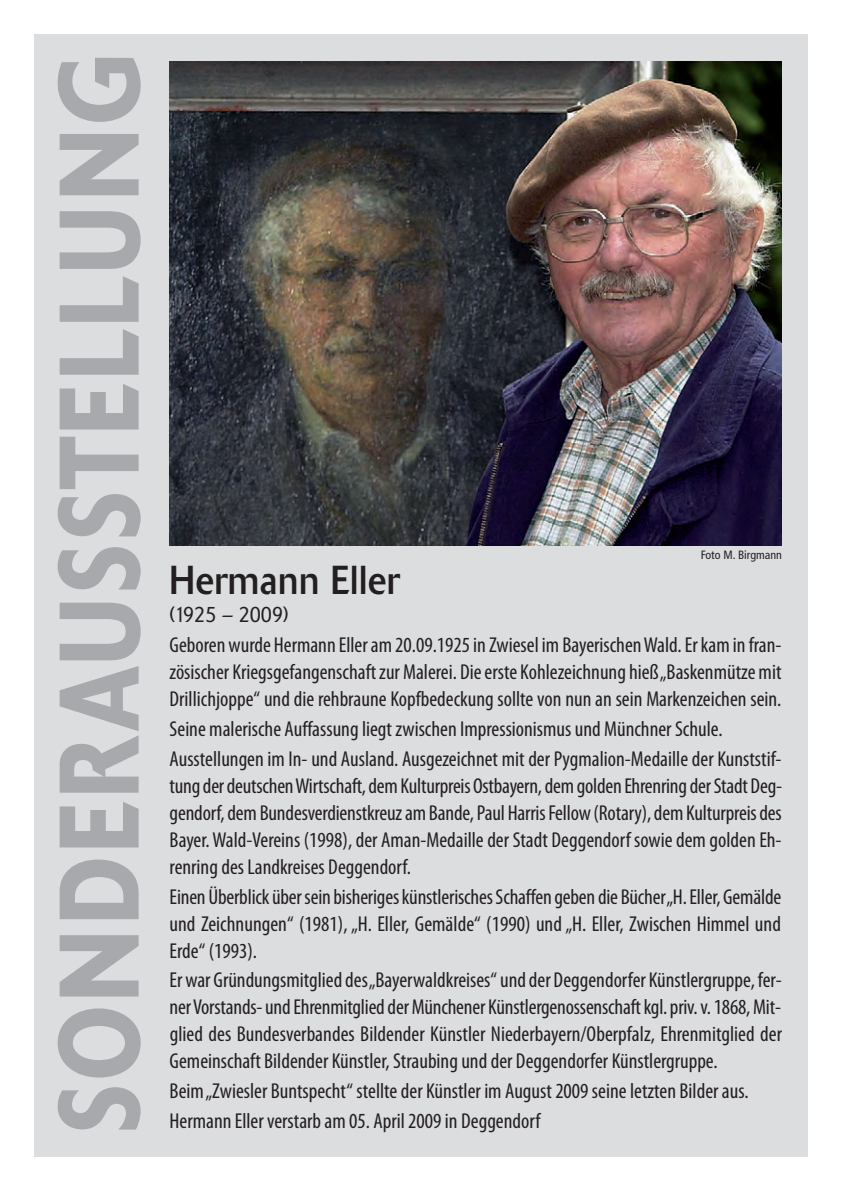
<style>
.page{position:relative;width:842px;height:1191px;background:#fff}
.page>*{position:absolute;margin:0;border:0;box-sizing:border-box;transform-origin:0 0}
.t1{font:500 111.8px "Delta";letter-spacing:.05em;color:#a8a9ad;scale:.8 1}
.t2{font:40px "Delta";letter-spacing:.02em;color:#231f20;scale:.9 1}
.t3{font:300 22px "Delta";color:#231f20;scale:.9 1}
.t4{font:condensed 21.6px/27px "Myriad Pro";color:#231f20;text-align:justify}
.t5{font:condensed 12px "Frutiger";color:#231f20}
</style>
<div class="page">
<div style="left:34px;top:34px;width:774px;height:1123px;background:#dcdddf"></div>
<img style="left:170px;top:62px;width:611px;height:483px">
<h1 class="t1" style="left:60px;top:1133px;width:1351px;rotate:-90deg">SONDERAUSSTELLUNG</h1>
<p class="t5" style="left:701px;top:550px;width:83px">Foto M. Birgmann</p>
<h2 class="t2" style="left:170px;top:565px;width:257px">Hermann Eller</h2>
<p class="t3" style="left:170px;top:606px;width:134px">(1925 – 2009)</p>
<p class="t4" style="left:170px;top:633px;width:613px">Geboren wurde Hermann Eller am 20.09.1925 in Zwiesel im Bayerischen Wald. Er kam in fran&shy;zösischer Kriegsgefangenschaft zur Malerei. Die erste Kohlezeichnung hieß „Baskenmütze mit Drillichjoppe“ und die rehbraune Kopfbedeckung sollte von nun an sein Markenzeichen sein.</p>
<p class="t4" style="left:170px;top:715px;width:613px;line-height:29.8px">Seine malerische Auffassung liegt zwischen Impressionismus und Münchner Schule.<br>Ausstellungen im In- und Ausland. Ausgezeichnet mit der Pygmalion-Medaille der Kunststif-</p>
<p class="t4" style="left:170px;top:774px;width:614px">tung der deutschen Wirtschaft, dem Kulturpreis Ostbayern, dem golden Ehrenring der Stadt Deg&shy;gendorf, dem Bundesverdienstkreuz am Bande, Paul Harris Fellow (Rotary), dem Kulturpreis des Bayer. Wald-Vereins (1998), der Aman-Medaille der Stadt Deggendorf sowie dem golden Eh&shy;renring des Landkreises Deggendorf.</p>
<p class="t4" style="left:170px;top:884px;width:613px">Einen Überblick über sein bisheriges künstlerisches Schaffen geben die Bücher „H. Eller, Gemälde und Zeichnungen“ (1981), „H. Eller, Gemälde“ (1990) und „H. Eller, Zwischen Himmel und Erde“ (1993).</p>
<p class="t4" style="left:170px;top:968px;width:614px">Er war Gründungsmitglied des „Bayerwaldkreises“ und der Deggendorfer Künstlergruppe, fer&shy;ner Vorstands- und Ehrenmitglied der Münchener Künstlergenossenschaft kgl. priv. v. 1868, Mit&shy;glied des Bundesverbandes Bildender Künstler Niederbayern/Oberpfalz, Ehrenmitglied der Gemeinschaft Bildender Künstler, Straubing und der Deggendorfer Künstlergruppe.</p>
<p class="t4" style="left:170px;top:1078px;width:580px;line-height:29.8px">Beim „Zwiesler Buntspecht“ stellte der Künstler im August 2009 seine letzten Bilder aus.<br>Hermann Eller verstarb am 05. April 2009 in Deggendorf</p>
</div>
